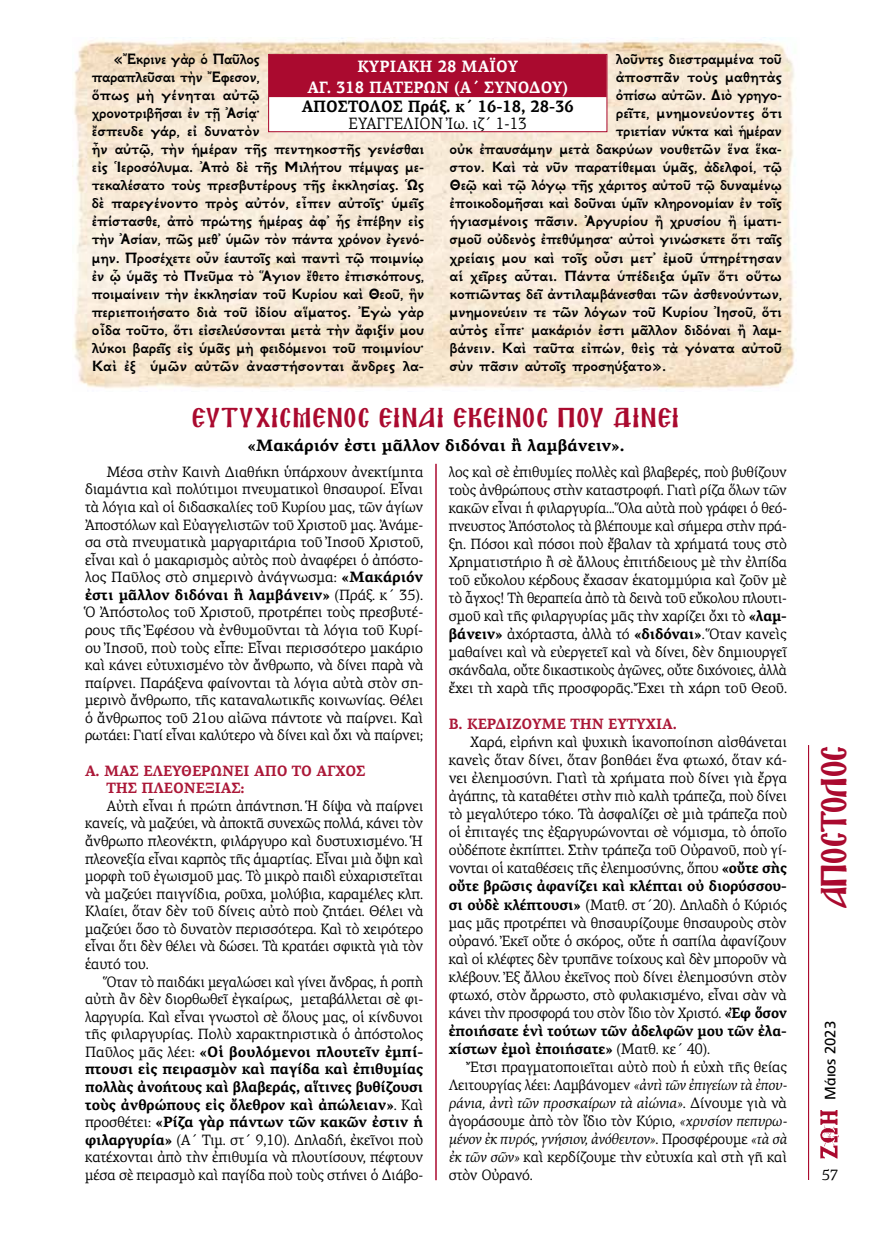
<style>
.page{position:relative;width:872px;height:1234px;background:#fff}
.page>*{position:absolute;margin:0;border:0;box-sizing:border-box;transform-origin:0 0}
.t1{font:31.5px "Mg Agion Oros UC Normal";letter-spacing:.025em;color:#aa0a2f}
.t2{font:24px "Mg Agion Oros UC Normal";letter-spacing:.06em;color:#aa0a2f}
.t3{font:700 16.5px/18px "GFS Neohellenic";letter-spacing:-.01em;color:#000;scale:.94 1}
.t4{font:700 16.5px "GFS Neohellenic";letter-spacing:-.01em;color:#000}
.t5{font:700 16.5px "GFS Neohellenic";letter-spacing:-.01em;color:#000;scale:.96 1}
.t6{font:700 16.5px "GFS Neohellenic";letter-spacing:-.01em;color:#000;scale:.95 1}
.t7{font:700 16.5px/21.1px "PF Agora Serif Pro";color:#fff;text-align:center;scale:.93 1}
.t8{font:700 16.5px "PF Agora Serif Pro";color:#000}
.t9{font:700 16.5px "PF Agora Serif Pro";color:#000;scale:.93 1}
.t10{font:16.5px "PF Agora Serif Pro";color:#000;scale:.93 1}
.t11{font:15px/17.5px "PF Agora Serif Pro";letter-spacing:-.01em;color:#000;text-align:justify;scale:.96 1}
.t12{font:15px/18px "PF Agora Serif Pro";letter-spacing:-.01em;color:#000;text-align:justify;scale:.94 1}
.t13{font:700 15px/17.5px "PF Agora Serif Pro";letter-spacing:-.01em;color:#ab1737;scale:.95 1}
.t14{font:15px "PF Catalog Poly";color:#000}
.t15{font:15px "PF Agora Serif Pro";letter-spacing:-.01em;color:#000}
.s1{font-weight:700}
.s2{font-style:italic}
</style>
<div class="page">
<img style="left:820px;top:1110px;width:19px;height:48px">
<img style="left:72px;top:38px;width:723px;height:353px">
<hr style="left:435px;top:463px;width:2px;height:716px;background:#aa0a2f">
<svg style="left:270px;top:56px;width:335px;height:74px"></svg>
<div style="left:268px;top:54px;width:339px;height:78px;border:1px solid #aa0a2f"></div>
<hr style="left:808px;top:745px;width:1px;height:434px;background:#aa0a2f">
<p class="t3" style="left:92px;top:49px;width:355px;text-indent:21px">«Ἔκρινε γὰρ ὁ Παῦλος<br>παραπλεῦσαι τὴν Ἔφεσον,<br>ὅπως μὴ γένηται αὐτῷ<br>χρονοτριβῆσαι ἐν τῇ Ἀσίᾳ·<br>ἔσπευδε γάρ, εἰ δυνατὸν<br>ἦν αὐτῷ, τὴν ἡμέραν τῆς πεντηκοστῆς γενέσθαι εἰς Ἱεροσόλυμα. Ἀπὸ δὲ τῆς Μιλήτου πέμψας με&shy;τεκαλέσατο τοὺς πρεσβυτέρους τῆς ἐκκλησίας. Ὡς δὲ παρεγένοντο πρὸς αὐτόν, εἶπεν αὐτοῖς· ὑμεῖς ἐπίστασθε, ἀπὸ πρώτης ἡμέρας ἀφ᾿ ἧς ἐπέβην εἰς τὴν Ἀσίαν, πῶς μεθ᾿ ὑμῶν τὸν πάντα χρόνον ἐγενό&shy;μην. Προσέχετε οὖν ἑαυτοῖς καὶ παντὶ τῷ ποιμνίῳ ἐν ᾧ ὑμᾶς τὸ Πνεῦμα τὸ Ἅγιον ἔθετο ἐπισκόπους, ποιμαίνειν τὴν ἐκκλησίαν τοῦ Κυρίου καὶ Θεοῦ, ἣν περιεποιήσατο διὰ τοῦ ἰδίου αἵματος. Ἐγὼ γὰρ οἶδα τοῦτο, ὅτι εἰσελεύσονται μετὰ τὴν ἄφιξίν μου λύκοι βαρεῖς εἰς ὑμᾶς μὴ φειδόμενοι τοῦ ποιμνίου· Καὶ ἐξ ὑμῶν αὐτῶν ἀναστήσονται ἄνδρες λα-</p>
<p class="t5" style="left:616px;top:47px;width:174px">λοῦντες διεστραμμένα τοῦ</p>
<p class="t7" style="left:307px;top:56px;width:282px">ΚΥΡΙΑΚΗ 28 ΜΑΪΟΥ<br>ΑΓ. 318 ΠΑΤΕΡΩΝ (Α΄ ΣΥΝΟΔΟΥ)</p>
<p class="t9" style="left:302px;top:96px;width:294px">ΑΠΟΣΤΟΛΟΣ Πράξ. κ΄ 16-18, 28-36</p>
<p class="t10" style="left:349px;top:113px;width:193px">ΕΥΑΓΓΕΛΙΟΝ Ἰω. ιζ΄ 1-13</p>
<p class="t4" style="left:616px;top:65px;width:168px">ἀποσπᾶν τοὺς μαθητὰς</p>
<p class="t6" style="left:616px;top:83px;width:176px">ὀπίσω αὐτῶν. Διὸ γρηγο-</p>
<p class="t4" style="left:616px;top:101px;width:168px">ρεῖτε, μνημονεύοντες ὅτι</p>
<p class="t6" style="left:616px;top:119px;width:176px">τριετίαν νύκτα καὶ ἡμέραν</p>
<p class="t4" style="left:449px;top:137px;width:334px">οὐκ ἐπαυσάμην μετὰ δακρύων νουθετῶν ἕνα ἕκα-</p>
<p class="t4" style="left:449px;top:155px;width:334px">στον. Καὶ τὰ νῦν παρατίθεμαι ὑμᾶς, ἀδελφοί, τῷ</p>
<p class="t5" style="left:449px;top:173px;width:348px">Θεῷ καὶ τῷ λόγῳ τῆς χάριτος αὐτοῦ τῷ δυναμένῳ</p>
<p class="t5" style="left:449px;top:191px;width:348px">ἐποικοδομῆσαι καὶ δοῦναι ὑμῖν κληρονομίαν ἐν τοῖς</p>
<p class="t4" style="left:449px;top:209px;width:334px">ἡγιασμένοις πᾶσιν. Ἀργυρίου ἢ χρυσίου ἢ ἱματι-</p>
<p class="t4" style="left:449px;top:227px;width:334px">σμοῦ οὐδενὸς ἐπεθύμησα· αὐτοὶ γινώσκετε ὅτι ταῖς</p>
<p class="t4" style="left:449px;top:245px;width:334px">χρείαις μου καὶ τοῖς οὖσι μετ᾿ ἐμοῦ ὑπηρέτησαν</p>
<p class="t4" style="left:449px;top:263px;width:333px">αἱ χεῖρες αὗται. Πάντα ὑπέδειξα ὑμῖν ὅτι οὕτω</p>
<p class="t4" style="left:449px;top:281px;width:334px">κοπιῶντας δεῖ ἀντιλαμβάνεσθαι τῶν ἀσθενούντων,</p>
<p class="t4" style="left:449px;top:299px;width:334px">μνημονεύειν τε τῶν λόγων τοῦ Κυρίου Ἰησοῦ, ὅτι</p>
<p class="t4" style="left:449px;top:317px;width:334px">αὐτὸς εἶπε· μακάριόν ἐστι μᾶλλον διδόναι ἢ λαμ-</p>
<p class="t4" style="left:449px;top:335px;width:334px">βάνειν. Καὶ ταῦτα εἰπών, θεὶς τὰ γόνατα αὐτοῦ</p>
<p class="t4" style="left:449px;top:353px;width:218px">σὺν πᾶσιν αὐτοῖς προσηύξατο».</p>
<h2 class="t2" style="left:193px;top:408px;width:488px">ΕΥΤΥΧΙΣΜΕΝΟΣ ΕΙΝΑΙ ΕΚΕΙΝΟΣ ΠΟΥ ΔΙΝΕΙ</h2>
<p class="t8" style="left:247px;top:435px;width:379px">«Μακάριόν ἐστι μᾶλλον διδόναι ἢ λαμβάνειν».</p>
<p class="t11" style="left:85px;top:463px;width:354px;text-indent:21px">Μέσα στὴν Καινὴ Διαθήκη ὑπάρχουν ἀνεκτίμητα διαμάντια καὶ πολύτιμοι πνευματικοὶ θησαυροί. Εἶναι τὰ λόγια καὶ οἱ διδασκαλίες τοῦ Κυρίου μας, τῶν ἁγίων Ἀποστόλων καὶ Εὐαγγελιστῶν τοῦ Χριστοῦ μας. Ἀνάμε&shy;σα στὰ πνευματικὰ μαργαριτάρια τοῦ Ἰησοῦ Χριστοῦ, εἶναι καὶ ὁ μακαρισμὸς αὐτὸς ποὺ ἀναφέρει ὁ ἀπόστο&shy;λος Παῦλος στὸ σημερινὸ ἀνάγνωσμα: <span class="s1">«Μακάριόν ἐστι μᾶλλον διδόναι ἢ λαμβάνειν»</span> (Πράξ. κ΄ 35).<br>Ὁ Ἀπόστολος τοῦ Χριστοῦ, προτρέπει τοὺς πρεσβυτέ&shy;ρους τῆς Ἐφέσου νὰ ἐνθυμοῦνται τὰ λόγια τοῦ Κυρί&shy;ου Ἰησοῦ, ποὺ τοὺς εἶπε: Εἶναι περισσότερο μακάριο καὶ κάνει εὐτυχισμένο τὸν ἄνθρωπο, νὰ δίνει παρὰ νὰ παίρνει. Παράξενα φαίνονται τὰ λόγια αὐτὰ στὸν ση&shy;μερινὸ ἄνθρωπο, τῆς καταναλωτικῆς κοινωνίας. Θέλει ὁ ἄνθρωπος τοῦ 21ου αἰῶνα πάντοτε νὰ παίρνει. Καὶ ρωτάει: Γιατί εἶναι καλύτερο νὰ δίνει καὶ ὄχι νὰ παίρνει;</p>
<p class="t13" style="left:106px;top:762px;width:274px;text-indent:-21px">Α. ΜΑΣ ΕΛΕΥΘΕΡΩΝΕΙ ΑΠΟ ΤΟ ΑΓΧΟΣ<br>ΤΗΣ ΠΛΕΟΝΕΞΙΑΣ:</p>
<p class="t11" style="left:85px;top:796px;width:354px;text-indent:21px">Αὐτὴ εἶναι ἡ πρώτη ἀπάντηση. Ἡ δίψα νὰ παίρνει κανείς, νὰ μαζεύει, νὰ ἀποκτᾶ συνεχῶς πολλά, κάνει τὸν ἄνθρωπο πλεονέκτη, φιλάργυρο καὶ δυστυχισμένο. Ἡ πλεονεξία εἶναι καρπὸς τῆς ἁμαρτίας. Εἶναι μιὰ ὄψη καὶ μορφὴ τοῦ ἐγωισμοῦ μας. Τὸ μικρὸ παιδὶ εὐχαριστεῖται νὰ μαζεύει παιγνίδια, ροῦχα, μολύβια, καραμέλες κλπ.<br>Κλαίει, ὅταν δὲν τοῦ δίνεις αὐτὸ ποὺ ζητάει. Θέλει νὰ μαζεύει ὅσο τὸ δυνατὸν περισσότερα. Καὶ τὸ χειρότερο εἶναι ὅτι δὲν θέλει νὰ δώσει. Τὰ κρατάει σφικτὰ γιὰ τὸν ἑαυτό του.</p>
<p class="t12" style="left:85px;top:972px;width:361px;line-height:17.5px;text-indent:21px">Ὅταν τὸ παιδάκι μεγαλώσει καὶ γίνει ἄνδρας, ἡ ροπὴ αὐτὴ ἂν δὲν διορθωθεῖ ἐγκαίρως, μεταβάλλεται σὲ φι&shy;λαργυρία. Καὶ εἶναι γνωστοὶ σὲ ὅλους μας, οἱ κίνδυνοι τῆς φιλαργυρίας. Πολὺ χαρακτηριστικὰ ὁ ἀπόστολος Παῦλος μᾶς λέει: <span class="s1">«Οἱ βουλόμενοι πλουτεῖν ἐμπί&shy;πτουσι εἰς πειρασμὸν καὶ παγίδα καὶ ἐπιθυμίας πολλὰς ἀνοήτους καὶ βλαβεράς, αἵτινες βυθίζουσι τοὺς ἀνθρώπους εἰς ὄλεθρον καὶ ἀπώλειαν»</span>. Καὶ προσθέτει: <span class="s1">«Ρίζα γὰρ πάντων τῶν κακῶν ἐστιν ἡ φιλαργυρία»</span> (Α΄ Τιμ. στ΄ 9,10). Δηλαδή, ἐκεῖνοι ποὺ κατέχονται ἀπὸ τὴν ἐπιθυμία νὰ πλουτίσουν, πέφτουν μέσα σὲ πειρασμὸ καὶ παγίδα ποὺ τοὺς στήνει ὁ Διάβο-</p>
<p class="t12" style="left:449px;top:462px;width:361px">λος καὶ σὲ ἐπιθυμίες πολλὲς καὶ βλαβερές, ποὺ βυθίζουν τοὺς ἀνθρώπους στὴν καταστροφή. Γιατὶ ρίζα ὅλων τῶν κακῶν εἶναι ἡ φιλαργυρία... Ὅλα αὐτὰ ποὺ γράφει ὁ θεό&shy;πνευστος Ἀπόστολος τὰ βλέπουμε καὶ σήμερα στὴν πρά&shy;ξη. Πόσοι καὶ πόσοι ποὺ ἔβαλαν τὰ χρήματά τους στὸ Χρηματιστήριο ἢ σὲ ἄλλους ἐπιτήδειους μὲ τὴν ἐλπίδα τοῦ εὔκολου κέρδους ἔχασαν ἑκατομμύρια καὶ ζοῦν μὲ τὸ ἆγχος! Τὴ θεραπεία ἀπὸ τὰ δεινὰ τοῦ εὔκολου πλουτι&shy;σμοῦ καὶ τῆς φιλαργυρίας μᾶς τὴν χαρίζει ὄχι τὸ <span class="s1">«λαμ&shy;βάνειν»</span> ἀχόρταστα, ἀλλὰ τό <span class="s1">«διδόναι»</span>. Ὅταν κανεὶς μαθαίνει καὶ νὰ εὐεργετεῖ καὶ νὰ δίνει, δὲν δημιουργεῖ σκάνδαλα, οὔτε δικαστικοὺς ἀγῶνες, οὔτε διχόνοιες, ἀλλὰ ἔχει τὴ χαρὰ τῆς προσφορᾶς. Ἔχει τὴ χάρη τοῦ Θεοῦ.</p>
<p class="t13" style="left:449px;top:715px;width:242px">Β. ΚΕΡΔΙΖΟΥΜΕ ΤΗΝ ΕΥΤΥΧΙΑ.</p>
<p class="t11" style="left:449px;top:733px;width:354px;line-height:18px;text-indent:21px">Χαρά, εἰρήνη καὶ ψυχικὴ ἱκανοποίηση αἰσθάνεται κανεὶς ὅταν δίνει, ὅταν βοηθάει ἕνα φτωχό, ὅταν κά&shy;νει ἐλεημοσύνη. Γιατὶ τὰ χρήματα ποὺ δίνει γιὰ ἔργα ἀγάπης, τὰ καταθέτει στὴν πιὸ καλὴ τράπεζα, ποὺ δίνει τὸ μεγαλύτερο τόκο. Τὰ ἀσφαλίζει σὲ μιὰ τράπεζα ποὺ οἱ ἐπιταγές της ἐξαργυρώνονται σὲ νόμισμα, τὸ ὁποῖο οὐδέποτε ἐκπίπτει. Στὴν τράπεζα τοῦ Οὐρανοῦ, ποὺ γί&shy;νονται οἱ καταθέσεις τῆς ἐλεημοσύνης, ὅπου <span class="s1">«οὔτε σὴς οὔτε βρῶσις ἀφανίζει καὶ κλέπται οὐ διορύσσου&shy;σι οὐδὲ κλέπτουσι»</span> (Ματθ. στ΄20). Δηλαδὴ ὁ Κύριός μας μᾶς προτρέπει νὰ θησαυρίζουμε θησαυροὺς στὸν οὐρανό. Ἐκεῖ οὔτε ὁ σκόρος, οὔτε ἡ σαπίλα ἀφανίζουν καὶ οἱ κλέφτες δὲν τρυπᾶνε τοίχους καὶ δὲν μποροῦν νὰ κλέβουν. Ἐξ ἄλλου ἐκεῖνος ποὺ δίνει ἐλεημοσύνη στὸν φτωχό, στὸν ἄρρωστο, στὸ φυλακισμένο, εἶναι σὰν νὰ κάνει τὴν προσφορά του στὸν ἴδιο τὸν Χριστό. <span class="s1">«Ἐφ ὅσον ἐποιήσατε ἑνὶ τούτων τῶν ἀδελφῶν μου τῶν ἐλα&shy;χίστων ἐμοὶ ἐποιήσατε»</span> (Ματθ. κε΄ 40).</p>
<p class="t11" style="left:449px;top:1057px;width:354px;line-height:18px;text-indent:21px">Ἔτσι πραγματοποιεῖται αὐτὸ ποὺ ἡ εὐχὴ τῆς θείας Λειτουργίας λέει: Λαμβάνομεν <span class="s2">«ἀντὶ τῶν ἐπιγείων τὰ ἐπου&shy;ράνια, ἀντὶ τῶν προσκαίρων τὰ αἰώνια»</span>. Δίνουμε γιὰ νὰ ἀγοράσουμε ἀπὸ τὸν ἴδιο τὸν Κύριο, <span class="s2">«χρυσίον πεπυρω&shy;μένον ἐκ πυρός, γνήσιον, ἀνόθευτον»</span>. Προσφέρουμε <span class="s2">«τὰ σὰ ἐκ τῶν σῶν»</span> καὶ κερδίζουμε τὴν εὐτυχία καὶ στὴ γῆ καὶ στὸν Οὐρανό.</p>
<h1 class="t1" style="left:820px;top:908px;width:165px;rotate:-90deg">ΑΠΟΣΤΟΛΟΣ</h1>
<p class="t14" style="left:821px;top:1099px;width:80px;rotate:-90deg">Μάιος 2023</p>
<p class="t15" style="left:821px;top:1165px;width:18px">57</p>
</div>
